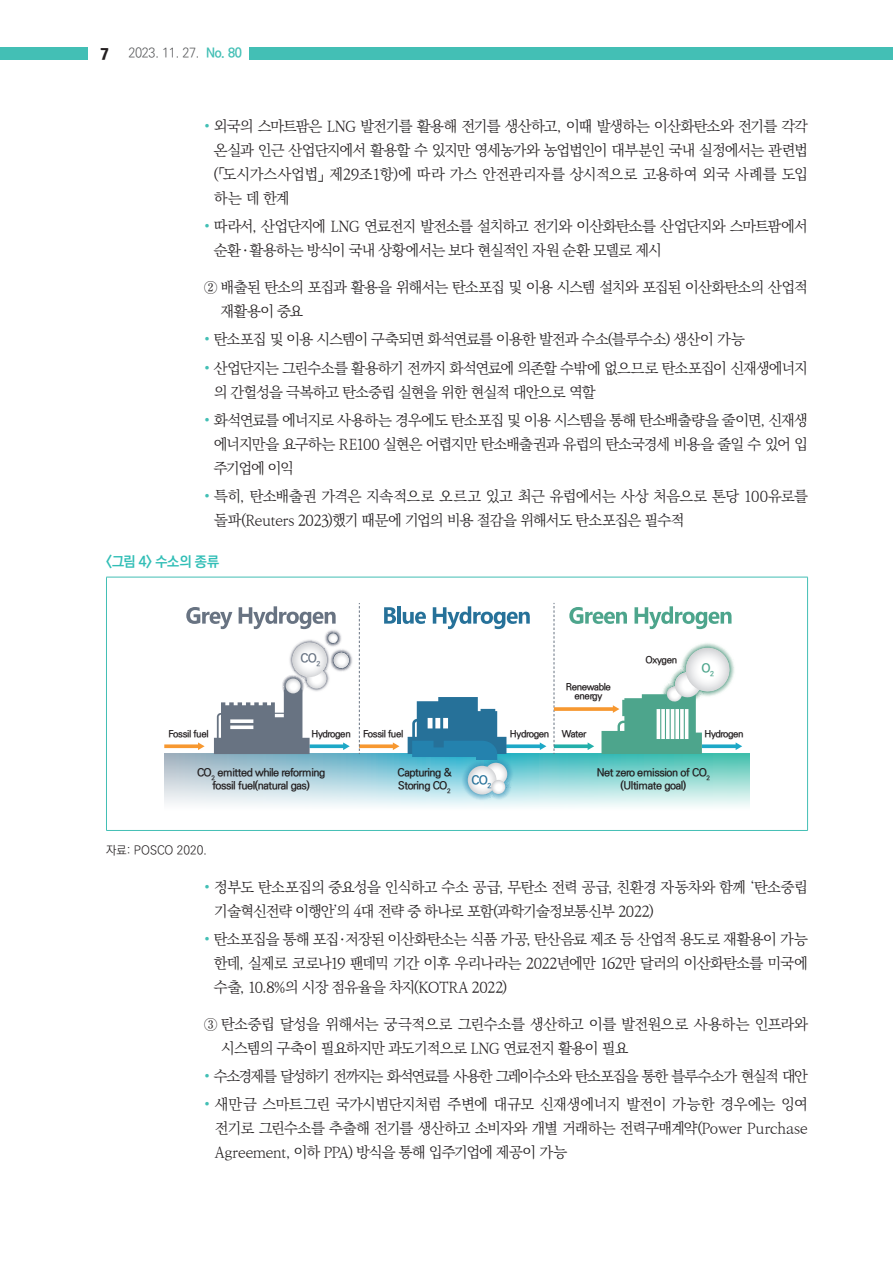
<style>
.page{position:relative;width:893px;height:1263px;background:#fff}
.page>*{position:absolute;margin:0;border:0;box-sizing:border-box;transform-origin:0 0}
.t1{font:15px/24px "Ko Pub World Batang PL";letter-spacing:-.05em;color:#231f20}
.t2{font:15px "Ko Pub World Batang PL";letter-spacing:-.1em;color:#231f20}
.t3{font:14.25px "Ko Pub World Dotum PB";letter-spacing:-.01em;color:#31beb6}
.t4{font:900 13.5px "Tmon Monsori";color:#231f20}
.t5{font:13.2px "Ko Pub World Dotum PL";letter-spacing:-.025em;color:#57585a;scale:.95 1}
.t6{font:700 12.15px "Ko Pub Dotum";color:#267199}
.t7{font:700 12.15px "Ko Pub Dotum";color:#687382}
.t8{font:700 12.15px "Ko Pub Dotum";color:#4da58c}
.t9{font:12px "Ko Pub World Dotum PL";color:#231f20}
.t10{font:700 10.95px/13px "Ko Pub Dotum";letter-spacing:-.04em;color:#231f20;text-align:center}
.t11{font:700 9.75px/9.8px "Ko Pub Dotum";letter-spacing:-.04em;color:#231f20;text-align:center}
.s1{font-family:"Ko Pub World Dotum PB";color:#43bfb5}
.s2{color:#43bfb5}
</style>
<div class="page">
<div style="left:0;top:47px;width:87px;height:13px;background:#43bfb5"></div>
<div style="left:249px;top:47px;width:644px;height:13px;background:#43bfb5"></div>
<hr style="left:106px;top:577px;width:702px;height:1px;background:#43bfb5">
<hr style="left:106px;top:577px;width:1px;height:253px;background:#43bfb5">
<hr style="left:807px;top:577px;width:1px;height:253px;background:#43bfb5">
<hr style="left:106px;top:830px;width:702px;height:1px;background:#43bfb5">
<svg style="left:164px;top:754px;width:585px;height:53px;background:#aad9dd"></svg>
<svg style="left:360px;top:744px;width:33px;height:4px"></svg>
<svg style="left:393px;top:742px;width:6px;height:8px"></svg>
<svg style="left:514px;top:744px;width:26px;height:4px"></svg>
<svg style="left:540px;top:742px;width:6px;height:8px"></svg>
<svg style="left:555px;top:744px;width:33px;height:4px"></svg>
<svg style="left:588px;top:742px;width:6px;height:8px"></svg>
<svg style="left:554px;top:603px;width:1px;height:151px"></svg>
<svg style="left:408px;top:697px;width:106px;height:104px;background:#6aabc5"></svg>
<svg style="left:164px;top:744px;width:22px;height:4px"></svg>
<svg style="left:554px;top:707px;width:47px;height:4px"></svg>
<svg style="left:485px;top:763px;width:22px;height:22px"></svg>
<svg style="left:468px;top:766px;width:28px;height:28px"></svg>
<svg style="left:491px;top:780px;width:14px;height:14px"></svg>
<svg style="left:601px;top:643px;width:141px;height:111px"></svg>
<svg style="left:186px;top:603px;width:174px;height:151px"></svg>
<svg style="left:384px;top:607px;width:12px;height:17px"></svg>
<hr style="left:397px;top:606px;width:4px;height:18px;background:#267199">
<svg style="left:403px;top:612px;width:23px;height:12px"></svg>
<svg style="left:433px;top:606px;width:97px;height:23px"></svg>
<svg style="left:569px;top:607px;width:58px;height:17px"></svg>
<svg style="left:634px;top:606px;width:97px;height:23px"></svg>
<p class="t4" style="left:100px;top:46px;width:10px">7</p>
<p class="t5" style="left:128px;top:44px;width:121px">2023. 11. 27. <span class="s1">No. 80</span></p>
<p class="t1" style="left:214px;top:115px;width:596px;text-align:justify;text-indent:-10px"><span class="s2">•</span> 외국의 스마트팜은 LNG 발전기를 활용해 전기를 생산하고, 이때 발생하는 이산화탄소와 전기를 각각 온실과 인근 산업단지에서 활용할 수 있지만 영세농가와 농업법인이 대부분인 국내 실정에서는 관련법 (「도시가스사업법」 제29조1항)에 따라 가스 안전관리자를 상시적으로 고용하여 외국 사례를 도입 하는 데 한계</p>
<p class="t1" style="left:214px;top:215px;width:596px;text-indent:-10px"><span class="s2">•</span> 따라서, 산업단지에 LNG 연료전지 발전소를 설치하고 전기와 이산화탄소를 산업단지와 스마트팜에서 순환ㆍ활용하는 방식이 국내 상황에서는 보다 현실적인 자원 순환 모델로 제시</p>
<p class="t1" style="left:220px;top:276px;width:589px;text-indent:-16px">② 배출된 탄소의 포집과 활용을 위해서는 탄소포집 및 이용 시스템 설치와 포집된 이산화탄소의 산업적 재활용이 중요</p>
<p class="t1" style="left:204px;top:328px;width:542px"><span class="s2">•</span> 탄소포집 및 이용 시스템이 구축되면 화석연료를 이용한 발전과 수소(블루수소) 생산이 가능</p>
<p class="t1" style="left:214px;top:356px;width:596px;text-indent:-10px"><span class="s2">•</span> 산업단지는 그린수소를 활용하기 전까지 화석연료에 의존할 수밖에 없으므로 탄소포집이 신재생에너지 의 간헐성을 극복하고 탄소중립 실현을 위한 현실적 대안으로 역할</p>
<p class="t1" style="left:214px;top:408px;width:596px;text-align:justify;text-indent:-10px"><span class="s2">•</span> 화석연료를 에너지로 사용하는 경우에도 탄소포집 및 이용 시스템을 통해 탄소배출량을 줄이면, 신재생 에너지만을 요구하는 RE100 실현은 어렵지만 탄소배출권과 유럽의 탄소국경세 비용을 줄일 수 있어 입 주기업에 이익</p>
<p class="t1" style="left:214px;top:485px;width:595px;text-indent:-10px"><span class="s2">•</span> 특히, 탄소배출권 가격은 지속적으로 오르고 있고 최근 유럽에서는 사상 처음으로 톤당 100유로를 돌파(Reuters 2023)했기 때문에 기업의 비용 절감을 위해서도 탄소포집은 필수적</p>
<p class="t3" style="left:106px;top:551px;width:114px">&lt;그림 4&gt; 수소의 종류</p>
<p class="t7" style="left:301px;top:652px;width:21px">CO<sub>2</sub></p>
<p class="t11" style="left:566px;top:682px;width:47px">Renewable energy</p>
<p class="t11" style="left:646px;top:656px;width:33px">Oxygen</p>
<p class="t8" style="left:701px;top:662px;width:14px">O<sub>2</sub></p>
<p class="t11" style="left:363px;top:729px;width:42px">Fossil fuel</p>
<p class="t11" style="left:562px;top:729px;width:26px">Water</p>
<p class="t11" style="left:168px;top:729px;width:42px">Fossil fuel</p>
<p class="t10" style="left:197px;top:767px;width:130px">CO<sub>2</sub> emitted while reforming fossil fuel(natural gas)</p>
<p class="t10" style="left:398px;top:767px;width:55px;text-align:left">Capturing &amp;<br>Storing CO<sub>2</sub></p>
<p class="t6" style="left:471px;top:774px;width:21px">CO<sub>2</sub></p>
<p class="t11" style="left:311px;top:729px;width:41px">Hydrogen</p>
<p class="t11" style="left:510px;top:729px;width:41px">Hydrogen</p>
<p class="t11" style="left:704px;top:729px;width:41px">Hydrogen</p>
<p class="t10" style="left:597px;top:767px;width:115px">Net zero emission of CO<sub>2 </sub>(Ultimate goal)</p>
<p class="t9" style="left:106px;top:842px;width:102px">자료: POSCO 2020.</p>
<p class="t1" style="left:214px;top:875px;width:595px;text-indent:-10px"><span class="s2">•</span> 정부도 탄소포집의 중요성을 인식하고 수소 공급, 무탄소 전력 공급, 친환경 자동차와 함께 ‘탄소중립 기술혁신전략 이행안’의 4대 전략 중 하나로 포함(과학기술정보통신부 2022)</p>
<p class="t1" style="left:214px;top:928px;width:596px;text-align:justify;text-indent:-10px"><span class="s2">•</span> 탄소포집을 통해 포집ㆍ저장된 이산화탄소는 식품 가공, 탄산음료 제조 등 산업적 용도로 재활용이 가능 한데, 실제로 코로나19 팬데믹 기간 이후 우리나라는 2022년에만 162만 달러의 이산화탄소를 미국에 수출, 10.8%의 시장 점유율을 차지(KOTRA 2022)</p>
<p class="t1" style="left:221px;top:1012px;width:588px;text-indent:-17px">③ 탄소중립 달성을 위해서는 궁극적으로 그린수소를 생산하고 이를 발전원으로 사용하는 인프라와 시스템의 구축이 필요하지만 과도기적으로 LNG 연료전지 활용이 필요</p>
<p class="t2" style="left:204px;top:1065px;width:605px"><span class="s2">•</span> 수소경제를 달성하기 전까지는 화석연료를 사용한 그레이수소와 탄소포집을 통한 블루수소가 현실적 대안</p>
<p class="t1" style="left:215px;top:1093px;width:595px;text-align:justify;text-indent:-11px"><span class="s2">•</span> 새만금 스마트그린 국가시범단지처럼 주변에 대규모 신재생에너지 발전이 가능한 경우에는 잉여 전기로 그린수소를 추출해 전기를 생산하고 소비자와 개별 거래하는 전력구매계약(Power Purchase Agreement, 이하 PPA) 방식을 통해 입주기업에 제공이 가능</p>
</div>
